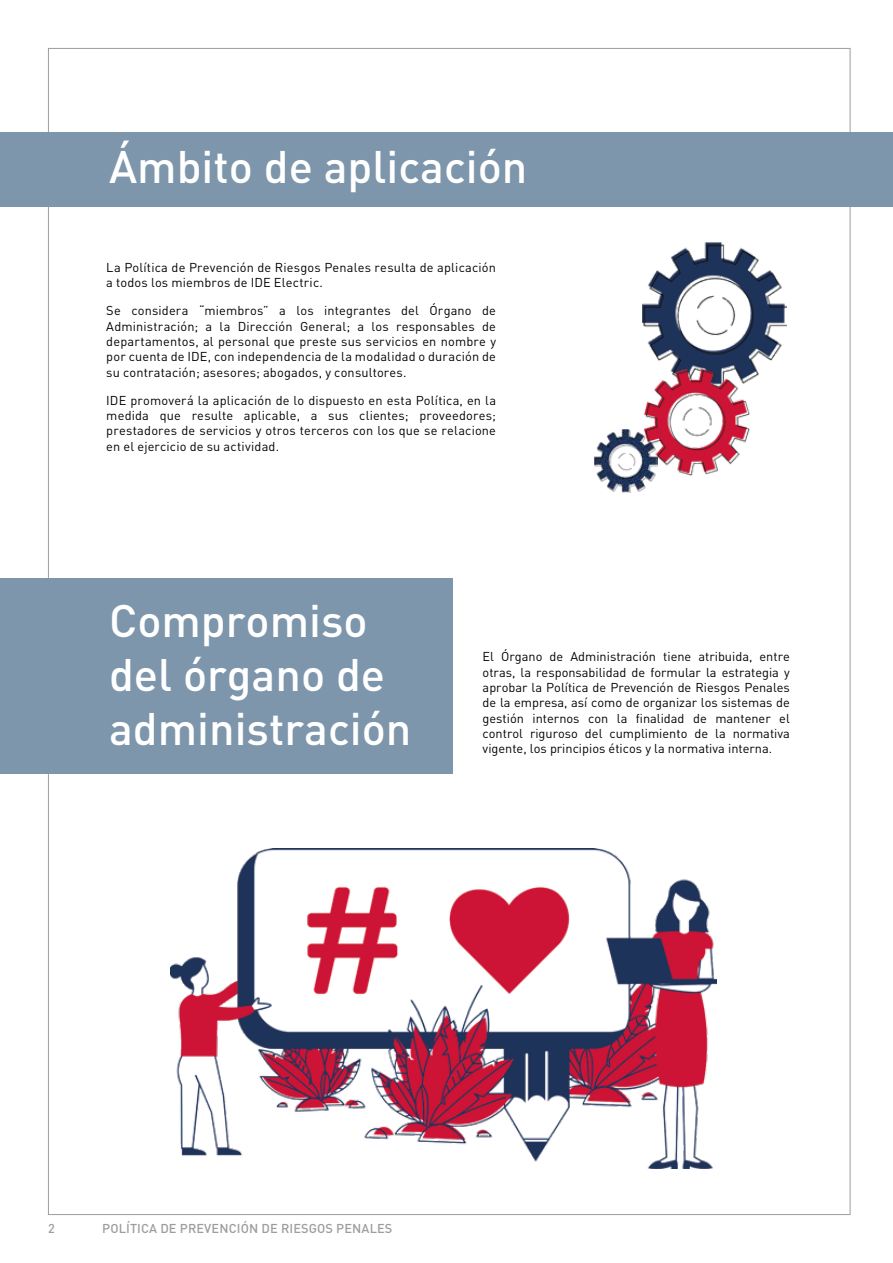
<style>
.page{position:relative;width:893px;height:1263px;background:#fff}
.page>*{position:absolute;margin:0;border:0;box-sizing:border-box;transform-origin:0 0}
.t1{font:500 45px/54px "DIN Pro";color:#fff}
.t2{font:12.75px/15.3px "DIN Pro";letter-spacing:.015em;color:#010101;text-align:justify}
.t3{font:500 12.75px "DIN Pro";letter-spacing:.01em;color:#9d9d9c}
.t4{font:500 12.75px "DIN Pro";color:#9e9d9c}
</style>
<div class="page">
<div style="left:0;top:132px;width:893px;height:74px;background:#7d96ac"></div>
<div style="left:0;top:578px;width:453px;height:196px;background:#7d96ac"></div>
<img style="left:170px;top:848px;width:547px;height:320px">
<img style="left:643px;top:242px;width:144px;height:119px">
<img style="left:643px;top:356px;width:119px;height:120px">
<img style="left:594px;top:429px;width:64px;height:64px">
<h1 class="t1" style="left:109px;top:138px;width:420px">Ámbito de aplicación</h1>
<p class="t2" style="left:106px;top:259px;width:391px">La Política de Prevención de Riesgos Penales resulta de aplicación a todos los miembros de IDE Electric.</p>
<p class="t2" style="left:106px;top:303px;width:391px">Se considera “miembros” a los integrantes del Órgano de Administración; a la Dirección General; a los responsables de departamentos, al personal que preste sus servicios en nombre y por cuenta de IDE, con independencia de la modalidad o duración de su contratación; asesores; abogados, y consultores.</p>
<p class="t2" style="left:106px;top:392px;width:391px">IDE promoverá la aplicación de lo dispuesto en esta Política, en la medida que resulte aplicable, a sus clientes; proveedores; prestadores de servicios y otros terceros con los que se relacione en el ejercicio de su actividad.</p>
<h1 class="t1" style="left:109px;top:592px;width:304px">Compromiso del órgano de administración</h1>
<p class="t2" style="left:483px;top:649px;width:309px">El Órgano de Administración tiene atribuida, entre otras, la responsabilidad de formular la estrategia y aprobar la Política de Prevención de Riesgos Penales de la empresa, así como de organizar los sistemas de gestión internos con la finalidad de mantener el control riguroso del cumplimiento de la normativa vigente, los principios éticos y la normativa interna.</p>
<p class="t4" style="left:48px;top:1219px;width:8px">2</p>
<p class="t3" style="left:102px;top:1219px;width:292px">POLÍTICA DE PREVENCIÓN DE RIESGOS PENALES</p>
</div>
